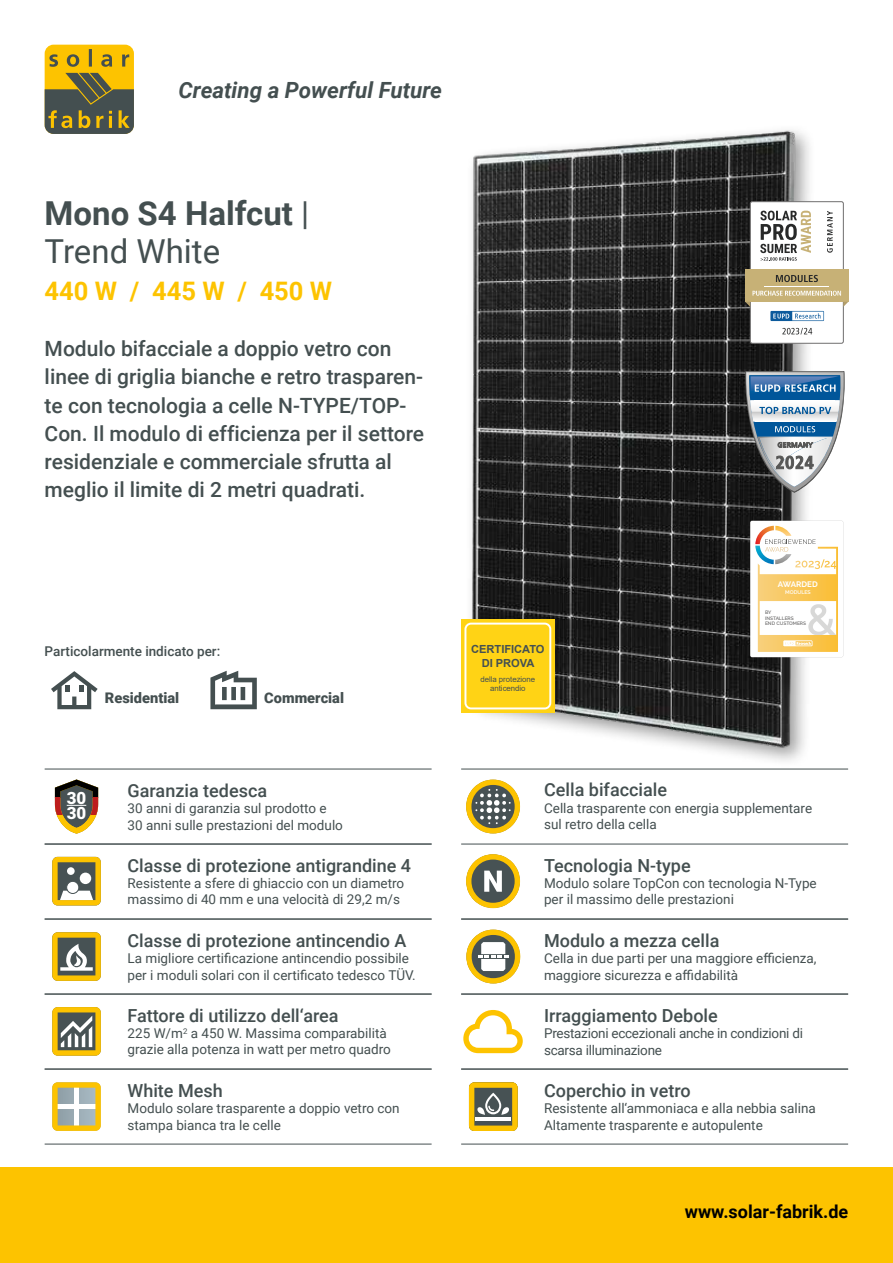
<style>
.page{position:relative;width:893px;height:1263px;background:#fff}
.page>*{position:absolute;margin:0;border:0;box-sizing:border-box;transform-origin:0 0}
.t1{font:700 33px/37.5px "Roboto";color:#444f50}
.t2{font:700 25.5px "Roboto";color:#fdc300}
.t3{font:italic 700 22.35px "Roboto";color:#444f50}
.t4{font:500 21px/28px "Roboto";color:#444f50}
.t5{font:500 18px "Roboto";color:#444f50}
.t6{font:700 18px "Roboto";color:#000}
.t7{font:900 16.8px/14.9px "Roboto";color:#fff}
.t8{font:900 14.7px "Roboto";color:#444f50}
.t9{font:13.5px/16.2px "Roboto";color:#444f50}
.t10{font:13.5px/16.2px "Roboto";letter-spacing:-.02em;color:#444f50}
.t11{font:500 13.5px "Roboto";color:#444f50}
.t12{font:700 11.1px/13.4px "Arial";letter-spacing:-.005em;color:#445052;text-align:center}
.t13{font:700 7.95px "Raleway";color:#fff}
.t14{font:7.8px/9.4px "Arial";letter-spacing:-.005em;color:#445052;text-align:center}
.t15{font:600 5.25px "Raleway";color:#fff}
.t16{font:600 4.95px "Raleway";color:#706f6f}
.t17{font:600 4.8px/5.7px "Raleway";color:#706f6f}
.s1{font-weight:400}
</style>
<div class="page">
<div style="left:45px;top:45px;width:89px;height:89px;background:#fdc300;border-radius:9px"></div>
<svg style="left:45px;top:49px;width:89px;height:85px"></svg>
<div style="left:0;top:1167px;width:893px;height:96px;background:#fdc300"></div>
<hr style="left:45px;top:1144px;width:387px;height:1px;background:#444f50">
<hr style="left:45px;top:919px;width:387px;height:1px;background:#444f50">
<hr style="left:45px;top:844px;width:387px;height:1px;background:#444f50">
<hr style="left:45px;top:769px;width:387px;height:1px;background:#444f50">
<hr style="left:461px;top:994px;width:387px;height:1px;background:#444f50">
<hr style="left:461px;top:1144px;width:387px;height:1px;background:#444f50">
<hr style="left:461px;top:1069px;width:387px;height:1px;background:#444f50">
<hr style="left:45px;top:1069px;width:387px;height:1px;background:#444f50">
<hr style="left:45px;top:994px;width:387px;height:1px;background:#444f50">
<img style="left:471px;top:130px;width:337px;height:624px">
<hr style="left:461px;top:919px;width:387px;height:1px;background:#444f50">
<hr style="left:461px;top:844px;width:387px;height:1px;background:#444f50">
<svg style="left:51px;top:671px;width:47px;height:38px"></svg>
<svg style="left:210px;top:671px;width:47px;height:38px"></svg>
<hr style="left:461px;top:769px;width:387px;height:1px;background:#444f50">
<svg style="left:52px;top:1082px;width:49px;height:49px"></svg>
<svg style="left:52px;top:932px;width:49px;height:49px;background:#a8984f"></svg>
<svg style="left:52px;top:1007px;width:49px;height:49px;background:#ab9a51"></svg>
<svg style="left:466px;top:854px;width:54px;height:54px"></svg>
<svg style="left:55px;top:779px;width:43px;height:18px"></svg>
<svg style="left:55px;top:797px;width:43px;height:18px"></svg>
<svg style="left:56px;top:815px;width:41px;height:18px"></svg>
<svg style="left:466px;top:929px;width:54px;height:54px"></svg>
<svg style="left:52px;top:857px;width:49px;height:48px;background:#ad9947"></svg>
<div style="left:80px;top:872px;width:11px;height:12px;background:#fff;border-radius:50%"></div>
<div style="left:67px;top:867px;width:8px;height:8px;background:#fff;border-radius:50%"></div>
<div style="left:67px;top:881px;width:12px;height:12px;background:#fff;border-radius:50%"></div>
<div style="left:66px;top:881px;width:13px;height:13px;border:1px solid #475254;border-radius:50%"></div>
<svg style="left:463px;top:1010px;width:60px;height:43px"></svg>
<svg style="left:466px;top:779px;width:54px;height:54px"></svg>
<svg style="left:469px;top:1082px;width:49px;height:49px;background:#a8974d"></svg>
<svg style="left:745px;top:371px;width:100px;height:122px"></svg>
<div style="left:750px;top:202px;width:93px;height:141px;background:#fff;border-radius:2px"></div>
<div style="left:750px;top:202px;width:93px;height:141px;border:1px solid #6f6e6e;border-radius:2px"></div>
<div style="left:745px;top:270px;width:103px;height:32px;background:#c7b176"></div>
<svg style="left:745px;top:302px;width:5px;height:5px"></svg>
<svg style="left:843px;top:302px;width:5px;height:5px"></svg>
<svg style="left:827px;top:211px;width:6px;height:42px"></svg>
<svg style="left:770px;top:311px;width:54px;height:10px"></svg>
<svg style="left:760px;top:211px;width:51px;height:50px"></svg>
<svg style="left:776px;top:275px;width:42px;height:7px"></svg>
<svg style="left:752px;top:291px;width:89px;height:5px"></svg>
<hr style="left:765px;top:286px;width:64px;height:1px;background:#fff">
<svg style="left:782px;top:328px;width:30px;height:6px"></svg>
<svg style="left:750px;top:521px;width:93px;height:136px"></svg>
<div style="left:461px;top:619px;width:93px;height:94px;background:#ffd315"></div>
<div style="left:464px;top:623px;width:87px;height:86px;border:2px solid #fff;border-radius:6px"></div>
<h3 class="t3" style="left:179px;top:74px;width:265px">Creating a Powerful Future</h3>
<h1 class="t1" style="left:45px;top:193px;width:266px">Mono S4 Halfcut <span class="s1">|<br>Trend White</span></h1>
<h2 class="t2" style="left:45px;top:273px;width:289px">440 W / 445 W / 450 W</h2>
<p class="t4" style="left:45px;top:334px;width:381px">Modulo bifacciale a doppio vetro con linee di griglia bianche e retro trasparen&shy;te con tecnologia a celle N-TYPE/TOP-Con. Il modulo di efficienza per il settore residenziale e commerciale sfrutta al meglio il limite di 2 metri quadrati.</p>
<p class="t11" style="left:45px;top:642px;width:177px">Particolarmente indicato per:</p>
<p class="t12" style="left:471px;top:643px;width:75px">CERTIFICATO<br>DI PROVA</p>
<p class="t14" style="left:480px;top:674px;width:56px">della protezione anticendio</p>
<p class="t8" style="left:105px;top:687px;width:76px">Residential</p>
<p class="t8" style="left:264px;top:687px;width:81px">Commercial</p>
<p class="t13" style="left:778px;top:580px;width:41px">AWARDED</p>
<p class="t15" style="left:785px;top:589px;width:27px">MODULES</p>
<p class="t17" style="left:765px;top:615px;width:43px">INSTALLERS<br>END CUSTOMERS</p>
<p class="t16" style="left:765px;top:609px;width:8px">BY</p>
<p class="t7" style="left:67px;top:790px;width:21px">30<br>30</p>
<h3 class="t5" style="left:128px;top:778px;width:141px">Garanzia tedesca</h3>
<p class="t9" style="left:128px;top:800px;width:217px">30 anni di garanzia sul prodotto e<br>30 anni sulle prestazioni del modulo</p>
<h3 class="t5" style="left:128px;top:853px;width:285px">Classe di protezione antigrandine 4</h3>
<p class="t9" style="left:128px;top:874px;width:278px">Resistente a sfere di ghiaccio con un diametro massimo di 40 mm e una velocità di 29,2 m/s</p>
<h3 class="t5" style="left:128px;top:928px;width:281px">Classe di protezione antincendio A</h3>
<p class="t9" style="left:128px;top:950px;width:290px">La migliore certificazione antincendio possibile per i moduli solari con il certificato tedesco TÜV.</p>
<h3 class="t5" style="left:128px;top:1003px;width:213px">Fattore di utilizzo dell‘area</h3>
<p class="t9" style="left:128px;top:1025px;width:265px">225 W/m<sup>2</sup> a 450 W. Massima comparabilità grazie alla potenza in watt per metro quadro</p>
<h3 class="t5" style="left:128px;top:1078px;width:97px">White Mesh</h3>
<p class="t9" style="left:128px;top:1100px;width:274px">Modulo solare trasparente a doppio vetro con stampa bianca tra le celle</p>
<h3 class="t5" style="left:544px;top:777px;width:125px">Cella bifacciale</h3>
<p class="t9" style="left:544px;top:799px;width:270px">Cella trasparente con energia supplementare sul retro della cella</p>
<h3 class="t5" style="left:544px;top:853px;width:148px">Tecnologia N-type</h3>
<p class="t9" style="left:544px;top:874px;width:274px">Modulo solare TopCon con tecnologia N-Type per il massimo delle prestazioni</p>
<h3 class="t5" style="left:544px;top:928px;width:177px">Modulo a mezza cella</h3>
<p class="t9" style="left:544px;top:950px;width:274px">Cella in due parti per una maggiore efficienza, maggiore sicurezza e affidabilità</p>
<h3 class="t5" style="left:544px;top:1003px;width:175px">Irraggiamento Debole</h3>
<p class="t10" style="left:544px;top:1025px;width:260px">Prestazioni eccezionali anche in condizioni di scarsa illuminazione</p>
<h3 class="t5" style="left:544px;top:1078px;width:148px">Coperchio in vetro</h3>
<p class="t9" style="left:544px;top:1100px;width:273px">Resistente all‘ammoniaca e alla nebbia salina<br>Altamente trasparente e autopulente</p>
<h3 class="t6" style="left:685px;top:1199px;width:165px">www.solar-fabrik.de</h3>
</div>
